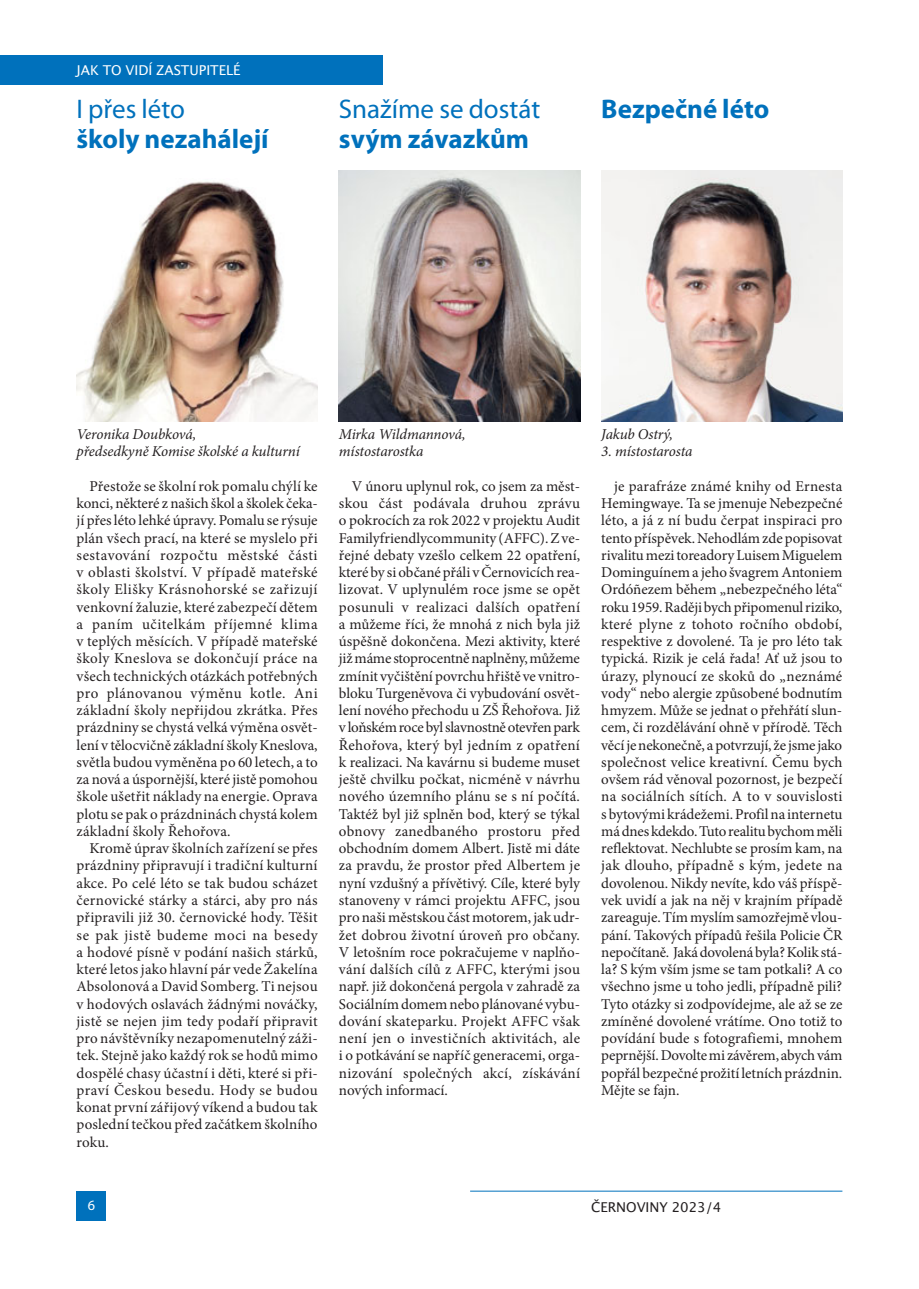
<style>
.page{position:relative;width:919px;height:1289px;background:#fff}
.page>*{position:absolute;margin:0;border:0;box-sizing:border-box;transform-origin:0 0}
.t1{font:700 27px "Myriad Pro";color:#0071bc}
.t2{font:27px "Myriad Pro";color:#0071bc}
.t3{font:15px/17.2px "Minion Pro";letter-spacing:.01em;color:#231f20;text-align:justify}
.t4{font:italic 15px/17.2px "Minion Pro";letter-spacing:-.01em;color:#231f20}
.t5{font:14.25px "Myriad Pro";color:#fff}
.t6{font:13.5px "Lucida Grande";color:#fff}
.t7{font:13.5px "Lucida Grande";color:#231f20}
</style>
<div class="page">
<hr style="left:470px;top:1190px;width:372px;height:1px;background:#0071bc">
<div style="left:0;top:55px;width:383px;height:30px;background:#0071bc"></div>
<div style="left:77px;top:1191px;width:29px;height:29px;background:#0071bc"></div>
<img style="left:339px;top:171px;width:241px;height:251px">
<img style="left:601px;top:171px;width:241px;height:251px">
<img style="left:77px;top:181px;width:240px;height:241px">
<p class="t6" style="left:77px;top:63px;width:165px">JAK TO VIDÍ ZASTUPITELÉ</p>
<h1 class="t2" style="left:77px;top:99px;width:110px">I přes léto</h1>
<h1 class="t1" style="left:77px;top:129px;width:194px">školy nezahálejí</h1>
<h1 class="t2" style="left:339px;top:99px;width:203px">Snažíme se dostát</h1>
<h1 class="t1" style="left:339px;top:129px;width:192px">svým závazkům</h1>
<h1 class="t1" style="left:601px;top:99px;width:170px">Bezpečné léto</h1>
<p class="t4" style="left:77px;top:427px;width:225px">Veronika Doubková,<br>předsedkyně Komise školské a kulturní</p>
<p class="t3" style="left:77px;top:478px;width:243px;text-indent:13px">Přestože se školní rok pomalu chýlí ke konci, některé z našich škol a školek čeka&shy;jí přes léto lehké úpravy. Pomalu se rýsuje plán všech prací, na které se myslelo při sestavování rozpočtu městské části v oblasti školství. V případě mateřské školy Elišky Krásnohorské se zařizují venkovní žaluzie, které zabezpečí dětem a paním učitelkám příjemné klima v teplých měsících. V případě mateřské školy Kneslova se dokončují práce na všech technických otázkách potřebných pro plánovanou výměnu kotle. Ani základní školy nepřijdou zkrátka. Přes prázdniny se chystá velká výměna osvět&shy;lení v tělocvičně základní školy Kneslova, světla budou vyměněna po 60 letech, a to za nová a úspornější, které jistě pomohou škole ušetřit náklady na energie. Oprava plotu se pak o prázdninách chystá kolem základní školy Řehořova.</p>
<p class="t3" style="left:77px;top:841px;width:243px;text-indent:13px">Kromě úprav školních zařízení se přes prázdniny připravují i tradiční kulturní akce. Po celé léto se tak budou scházet černovické stárky a stárci, aby pro nás připravili již 30. černovické hody. Těšit se pak jistě budeme moci na besedy a hodové písně v podání našich stárků, které letos jako hlavní pár vede Žakelína Absolonová a David Somberg. Ti nejsou v hodových oslavách žádnými nováčky, jistě se nejen jim tedy podaří připravit pro návštěvníky nezapomenutelný záži&shy;tek. Stejně jako každý rok se hodů mimo dospělé chasy účastní i děti, které si při&shy;praví Českou besedu. Hody se budou konat první zářijový víkend a budou tak poslední tečkou před začátkem školního roku.</p>
<p class="t4" style="left:339px;top:427px;width:128px">Mirka Wildmannová, místostarostka</p>
<p class="t3" style="left:339px;top:478px;width:243px;text-indent:13px">V únoru uplynul rok, co jsem za měst&shy;skou část podávala druhou zprávu o pokrocích za rok 2022 v projektu Audit Familyfriendlycommunity (AFFC). Z ve&shy;řejné debaty vzešlo celkem 22 opatření, které by si občané přáli v Černovicích rea&shy;lizovat. V uplynulém roce jsme se opět posunuli v realizaci dalších opatření a můžeme říci, že mnohá z nich byla již úspěšně dokončena. Mezi aktivity, které již máme stoprocentně naplněny, můžeme zmínit vyčištění povrchu hřiště ve vnitro&shy;bloku Turgeněvova či vybudování osvět&shy;lení nového přechodu u ZŠ Řehořova. Již v loňském roce byl slavnostně otevřen park Řehořova, který byl jedním z opatření k realizaci. Na kavárnu si budeme muset ještě chvilku počkat, nicméně v návrhu nového územního plánu se s ní počítá.<br>Taktéž byl již splněn bod, který se týkal obnovy zanedbaného prostoru před obchodním domem Albert. Jistě mi dáte za pravdu, že prostor před Albertem je nyní vzdušný a přívětivý. Cíle, které byly stanoveny v rámci projektu AFFC, jsou pro naši městskou část motorem, jak udr&shy;žet dobrou životní úroveň pro občany.<br>V letošním roce pokračujeme v naplňo&shy;vání dalších cílů z AFFC, kterými jsou např. již dokončená pergola v zahradě za Sociálním domem nebo plánované vybu&shy;dování skateparku. Projekt AFFC však není jen o investičních aktivitách, ale i o potkávání se napříč generacemi, orga&shy;nizování společných akcí, získávání nových informací.</p>
<p class="t4" style="left:601px;top:427px;width:73px">Jakub Ostrý,</p>
<p class="t4" style="left:601px;top:444px;width:93px">3. místostarosta</p>
<p class="t3" style="left:601px;top:478px;width:243px;text-indent:13px">je parafráze známé knihy od Ernesta Hemingwaye. Ta se jmenuje Nebezpečné léto, a já z ní budu čerpat inspiraci pro tento příspěvek. Nehodlám zde popisovat rivalitu mezi toreadory Luisem Miguelem Dominguínem a jeho švagrem Antoniem Ordóñezem během „nebezpečného léta“ roku 1959. Raději bych připomenul riziko, které plyne z tohoto ročního období, respektive z dovolené. Ta je pro léto tak typická. Rizik je celá řada! Ať už jsou to úrazy, plynoucí ze skoků do „neznámé vody“ nebo alergie způsobené bodnutím hmyzem. Může se jednat o přehřátí slun&shy;cem, či rozdělávání ohně v přírodě. Těch věcí je nekonečně, a potvrzují, že jsme jako společnost velice kreativní. Čemu bych ovšem rád věnoval pozornost, je bezpečí na sociálních sítích. A to v souvislosti s bytovými krádežemi. Profil na internetu má dnes kdekdo. Tuto realitu bychom měli reflektovat. Nechlubte se prosím kam, na jak dlouho, případně s kým, jedete na dovolenou. Nikdy nevíte, kdo váš příspě&shy;vek uvidí a jak na něj v krajním případě zareaguje. Tím myslím samozřejmě vlou&shy;pání. Takových případů řešila Policie ČR nepočítaně. Jaká dovolená byla? Kolik stá&shy;la? S kým vším jsme se tam potkali? A co všechno jsme u toho jedli, případně pili?<br>Tyto otázky si zodpovídejme, ale až se ze zmíněné dovolené vrátíme. Ono totiž to povídání bude s fotografiemi, mnohem peprnější. Dovolte mi závěrem, abych vám popřál bezpečné prožití letních prázdnin.<br>Mějte se fajn.</p>
<p class="t5" style="left:88px;top:1199px;width:9px">6</p>
<p class="t7" style="left:591px;top:1198px;width:132px">ČERNOVINY 2023/4</p>
</div>
